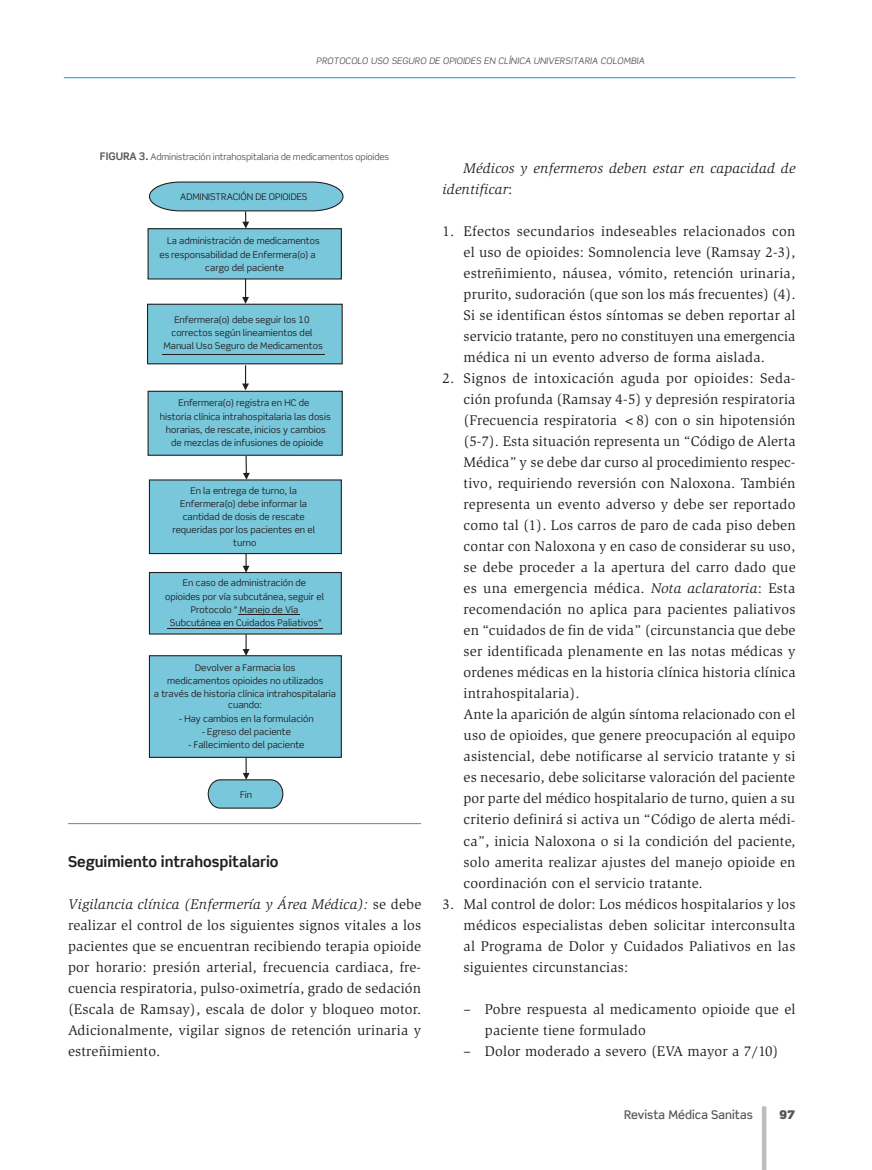
<style>
.page{position:relative;width:872px;height:1170px;background:#fff}
.page>*{position:absolute;margin:0;border:0;box-sizing:border-box;transform-origin:0 0}
.t1{font:700 15px "Scene Std";letter-spacing:-.005em;color:#231f20}
.t2{font:14.4px/21px "Slimbach Std";letter-spacing:.015em;color:#231f20;text-align:justify}
.t3{font:italic 14.4px/21px "Slimbach Std";letter-spacing:.015em;color:#231f20}
.t4{font:500 12px "Scene Std";color:#57585a}
.t5{font:900 12px "Scene Std";color:#57585a}
.t6{font:9.15px/13.2px "Scene Std";color:#231f20;text-align:center}
.t7{font:9px "Scene Std";letter-spacing:-.015em;color:#57585a}
.t8{font:italic 9px "Scene Std";letter-spacing:.01em;color:#57585a}
.s1{font-weight:700;font-size:10.5px}
.s2{font-style:italic}
.s3{font-style:normal}
</style>
<div class="page">
<hr style="left:64px;top:77px;width:731px;height:1px;background:#119ad2">
<hr style="left:762px;top:1106px;width:4px;height:63px;background:#bcbdc0">
<hr style="left:68px;top:823px;width:353px;height:1px;background:#807c81">
<div style="left:148px;top:229px;width:193px;height:50px;background:#78c7db"></div>
<div style="left:147px;top:228px;width:195px;height:51px;border:1px solid #231f20"></div>
<div style="left:147px;top:304px;width:195px;height:60px;background:#78c7db"></div>
<div style="left:147px;top:304px;width:196px;height:60px;border:1px solid #231f20"></div>
<svg style="left:242px;top:279px;width:7px;height:25px"></svg>
<svg style="left:242px;top:365px;width:7px;height:25px"></svg>
<div style="left:148px;top:391px;width:194px;height:64px;background:#78c7db"></div>
<div style="left:147px;top:391px;width:196px;height:65px;border:1px solid #231f20"></div>
<div style="left:149px;top:480px;width:192px;height:73px;background:#78c7db"></div>
<div style="left:149px;top:479px;width:193px;height:75px;border:1px solid #231f20"></div>
<div style="left:149px;top:572px;width:192px;height:62px;background:#78c7db"></div>
<div style="left:149px;top:572px;width:193px;height:62px;border:1px solid #231f20"></div>
<svg style="left:243px;top:456px;width:7px;height:23px"></svg>
<svg style="left:243px;top:553px;width:6px;height:19px"></svg>
<svg style="left:148px;top:181px;width:196px;height:47px"></svg>
<div style="left:149px;top:655px;width:192px;height:102px;background:#78c7db"></div>
<div style="left:149px;top:655px;width:193px;height:102px;border:1px solid #231f20"></div>
<svg style="left:243px;top:634px;width:6px;height:21px"></svg>
<svg style="left:207px;top:757px;width:77px;height:52px"></svg>
<hr style="left:162px;top:354px;width:162px;height:1px;background:#231f20">
<hr style="left:238px;top:614px;width:62px;height:1px;background:#231f20">
<hr style="left:168px;top:628px;width:155px;height:1px;background:#231f20">
<p class="t8" style="left:316px;top:55px;width:330px">PROTOCOLO USO SEGURO DE OPIOIDES EN CLÍNICA UNIVERSITARIA COLOMBIA</p>
<p class="t7" style="left:100px;top:151px;width:291px"><span class="s1">FIGURA 3.</span> Administración intrahospitalaria de medicamentos opioides</p>
<p class="t6" style="left:180px;top:190px;width:129px">ADMINISTRACIÓN DE OPIOIDES</p>
<p class="t6" style="left:167px;top:234px;width:154px">La administración de medicamentos</p>
<p class="t6" style="left:160px;top:247px;width:158px">es responsabilidad de Enfermera(o) a</p>
<p class="t6" style="left:205px;top:261px;width:80px">cargo del paciente</p>
<p class="t6" style="left:163px;top:312px;width:161px">Enfermera(o) debe seguir los 10 correctos según lineamientos del<br>Manual Uso Seguro de Medicamentos</p>
<p class="t6" style="left:160px;top:396px;width:172px">Enfermera(o) registra en HC de<br>historia clínica intrahospitalaria las dosis horarias, de rescate, inicios y cambios de mezclas de infusiones de opioide</p>
<p class="t6" style="left:172px;top:484px;width:144px">En la entrega de turno, la<br>Enfermera(o) debe informar la cantidad de dosis de rescate requeridas por los pacientes en el turno</p>
<p class="t6" style="left:165px;top:576px;width:160px">En caso de administración de opioides por vía subcutánea, seguir el<br>Protocolo " Manejo de Vía<br>Subcutánea en Cuidados Paliativos"</p>
<p class="t6" style="left:154px;top:660px;width:183px">Devolver a Farmacia los<br>medicamentos opioides no utilizados<br>a través de historia clínica intrahospitalaria</p>
<p class="t6" style="left:228px;top:697px;width:35px">cuando:</p>
<p class="t6" style="left:179px;top:711px;width:136px">- Hay cambios en la formulación</p>
<p class="t6" style="left:202px;top:724px;width:90px">- Egreso del paciente</p>
<p class="t6" style="left:188px;top:737px;width:118px">- Fallecimiento del paciente</p>
<p class="t6" style="left:240px;top:787px;width:14px">Fin</p>
<p class="t1" style="left:68px;top:851px;width:212px">Seguimiento intrahospitalario</p>
<p class="t2" style="left:68px;top:893px;width:355px"><span class="s2">Vigilancia clínica (Enfermería y Área Médica):</span> se debe realizar el control de los siguientes signos vitales a los pacientes que se encuentran recibiendo terapia opioide por horario: presión arterial, frecuencia cardiaca, fre&shy;cuencia respiratoria, pulso-oximetría, grado de sedación (Escala de Ramsay), escala de dolor y bloqueo motor.<br>Adicionalmente, vigilar signos de retención urinaria y estreñimiento.</p>
<p class="t3" style="left:442px;top:158px;width:355px;text-indent:21px">Médicos y enfermeros deben estar en capacidad de identificar<span class="s3">:</span></p>
<p class="t2" style="left:463px;top:221px;width:333px;text-indent:-21px">1. Efectos secundarios indeseables relacionados con el uso de opioides: Somnolencia leve (Ramsay 2-3), estreñimiento, náusea, vómito, retención urinaria, prurito, sudoración (que son los más frecuentes) (4).<br>Si se identifican éstos síntomas se deben reportar al servicio tratante, pero no constituyen una emergencia médica ni un evento adverso de forma aislada.</p>
<p class="t2" style="left:463px;top:368px;width:333px;text-align:left;text-indent:-21px">2. Signos de intoxicación aguda por opioides: Seda&shy;ción profunda (Ramsay 4-5) y depresión respiratoria (Frecuencia respiratoria &lt;8) con o sin hipotensión (5-7). Esta situación representa un “Código de Alerta Médica” y se debe dar curso al procedimiento respec&shy;tivo, requiriendo reversión con Naloxona. También representa un evento adverso y debe ser reportado como tal (1). Los carros de paro de cada piso deben contar con Naloxona y en caso de considerar su uso, se debe proceder a la apertura del carro dado que es una emergencia médica. <span class="s2">Nota aclaratoria</span>: Esta recomendación no aplica para pacientes paliativos en “cuidados de fin de vida” (circunstancia que debe ser identificada plenamente en las notas médicas y ordenes médicas en la historia clínica historia clínica intrahospitalaria).<br>Ante la aparición de algún síntoma relacionado con el uso de opioides, que genere preocupación al equipo asistencial, debe notificarse al servicio tratante y si es necesario, debe solicitarse valoración del paciente por parte del médico hospitalario de turno, quien a su criterio definirá si activa un “Código de alerta médi&shy;ca”, inicia Naloxona o si la condición del paciente, solo amerita realizar ajustes del manejo opioide en coordinación con el servicio tratante.</p>
<p class="t2" style="left:463px;top:893px;width:333px;text-indent:-21px">3. Mal control de dolor: Los médicos hospitalarios y los médicos especialistas deben solicitar interconsulta al Programa de Dolor y Cuidados Paliativos en las siguientes circunstancias:</p>
<p class="t2" style="left:485px;top:998px;width:312px;text-indent:-21px">– Pobre respuesta al medicamento opioide que el paciente tiene formulado</p>
<p class="t2" style="left:463px;top:1040px;width:316px">– Dolor moderado a severo (EVA mayor a 7/10)</p>
<p class="t4" style="left:624px;top:1106px;width:130px">Revista Médica Sanitas</p>
<p class="t5" style="left:779px;top:1106px;width:18px">97</p>
</div>
